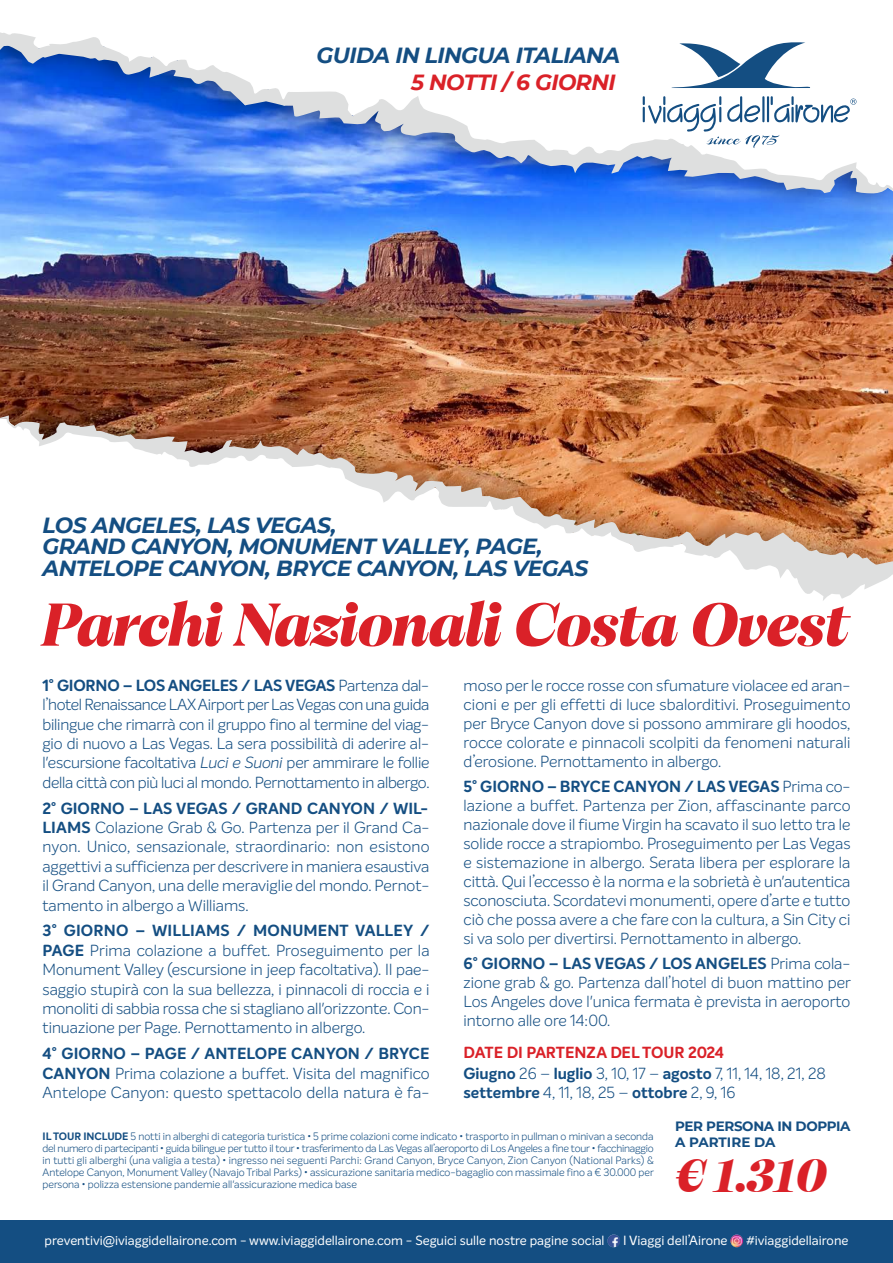
<style>
.page{position:relative;width:893px;height:1263px;background:#fff}
.page>*{position:absolute;margin:0;border:0;box-sizing:border-box;transform-origin:0 0}
.t1{font:61.95px "Cotford Display Bold Italic";letter-spacing:-.005em;color:#da2128}
.t2{font:48px "Cotford Display Bold Italic";color:#da2128}
.t3{font:italic 700 21.9px/21.8px "Montserrat";letter-spacing:-.025em;color:#144e82}
.t4{font:italic 700 21.9px "Montserrat";letter-spacing:-.025em;color:#da2128}
.t5{font:300 15.75px/19.4px "Intelo";color:#144e82;text-align:justify}
.t6{font:700 13.5px/16.2px "Montserrat";letter-spacing:-.025em;color:#144e82}
.t7{font:13.05px "Intelo";color:#fff}
.t8{font:300 10.5px/12px "Intelo";color:#144e82;text-align:justify}
.s1{font-weight:700}
.s2{font-style:italic}
.s3{font-weight:700;color:#da2128}
</style>
<div class="page">
<img style="left:0;top:201px;width:893px;height:49px">
<svg style="left:0;top:32px;width:893px;height:169px"></svg>
<svg style="left:670px;top:42px;width:142px;height:46px"></svg>
<svg style="left:643px;top:96px;width:213px;height:52px"></svg>
<img style="left:0;top:250px;width:893px;height:165px">
<svg style="left:0;top:415px;width:893px;height:186px"></svg>
<div style="left:0;top:1220px;width:893px;height:43px;background:#144e82"></div>
<svg style="left:607px;top:1234px;width:13px;height:13px"></svg>
<svg style="left:730px;top:1234px;width:13px;height:13px"></svg>
<h3 class="t3" style="left:317px;top:44px;width:305px">GUIDA IN LINGUA ITALIANA</h3>
<h3 class="t4" style="left:411px;top:69px;width:206px">5 NOTTI / 6 GIORNI</h3>
<h3 class="t3" style="left:42px;top:514px;width:547px">LOS ANGELES, LAS VEGAS,<br>GRAND CANYON, MONUMENT VALLEY, PAGE,<br>ANTELOPE CANYON, BRYCE CANYON, LAS VEGAS</h3>
<h1 class="t1" style="left:42px;top:599px;width:808px">Parchi Nazionali Costa Ovest</h1>
<p class="t5" style="left:43px;top:677px;width:388px"><span class="s1">1° GIORNO – LOS ANGELES / LAS VEGAS</span> Partenza dal&shy;l’hotel Renaissance LAX Airport per Las Vegas con una guida bilingue che rimarrà con il gruppo fino al termine del viag&shy;gio di nuovo a Las Vegas. La sera possibilità di aderire al&shy;l'escursione facoltativa <span class="s2">Luci e Suoni</span> per ammirare le follie della città con più luci al mondo. Pernottamento in albergo.</p>
<p class="t5" style="left:43px;top:799px;width:389px"><span class="s1">2° GIORNO – LAS VEGAS / GRAND CANYON / WIL-LIAMS</span> Colazione Grab &amp; Go. Partenza per il Grand Ca&shy;nyon. Unico, sensazionale, straordinario: non esistono aggettivi a sufficienza per descrivere in maniera esaustiva il Grand Canyon, una delle meraviglie del mondo. Pernot&shy;tamento in albergo a Williams.</p>
<p class="t5" style="left:43px;top:922px;width:389px"><span class="s1">3° GIORNO – WILLIAMS / MONUMENT VALLEY / PAGE</span> Prima colazione a buffet. Proseguimento per la Monument Valley (escursione in jeep facoltativa). Il pae&shy;saggio stupirà con la sua bellezza, i pinnacoli di roccia e i monoliti di sabbia rossa che si stagliano all'orizzonte. Con&shy;tinuazione per Page. Pernottamento in albergo.</p>
<p class="t5" style="left:43px;top:1045px;width:388px"><span class="s1">4° GIORNO – PAGE / ANTELOPE CANYON / BRYCE CANYON</span> Prima colazione a buffet. Visita del magnifico Antelope Canyon: questo spettacolo della natura è fa-</p>
<p class="t5" style="left:463px;top:677px;width:388px;line-height:18.9px">moso per le rocce rosse con sfumature violacee ed aran&shy;cioni e per gli effetti di luce sbalorditivi. Proseguimento per Bryce Canyon dove si possono ammirare gli hoodos, rocce colorate e pinnacoli scolpiti da fenomeni naturali d’erosione. Pernottamento in albergo.</p>
<p class="t5" style="left:463px;top:778px;width:388px;line-height:18.9px"><span class="s1">5° GIORNO – BRYCE CANYON / LAS VEGAS</span> Prima co&shy;lazione a buffet. Partenza per Zion, affascinante parco nazionale dove il fiume Virgin ha scavato il suo letto tra le solide rocce a strapiombo. Proseguimento per Las Vegas e sistemazione in albergo. Serata libera per esplorare la città. Qui l’eccesso è la norma e la sobrietà è un'autentica sconosciuta. Scordatevi monumenti, opere d’arte e tutto ciò che possa avere a che fare con la cultura, a Sin City ci si va solo per divertirsi. Pernottamento in albergo.</p>
<p class="t5" style="left:463px;top:955px;width:389px;line-height:18.9px"><span class="s1">6° GIORNO – LAS VEGAS / LOS ANGELES</span> Prima cola&shy;zione grab &amp; go. Partenza dall’hotel di buon mattino per Los Angeles dove l'unica fermata è prevista in aeroporto intorno alle ore 14:00.</p>
<p class="t5" style="left:463px;top:1043px;width:364px;line-height:21.1px"><span class="s3">DATE DI PARTENZA DEL TOUR 2024<br></span><span class="s1">Giugno</span> 26 – <span class="s1">luglio</span> 3, 10, 17 – <span class="s1">agosto</span> 7, 11, 14, 18, 21, 28</p>
<p class="t5" style="left:463px;top:1084px;width:273px"><span class="s1">settembre</span> 4, 11, 18, 25 – <span class="s1">ottobre</span> 2, 9, 16</p>
<p class="t8" style="left:43px;top:1131px;width:613px"><span class="s1">IL TOUR INCLUDE</span> 5 notti in alberghi di categoria turistica • 5 prime colazioni come indicato • trasporto in pullman o minivan a seconda del numero di partecipanti • guida bilingue per tutto il tour • trasferimento da Las Vegas all’aeroporto di Los Angeles a fine tour • facchinaggio in tutti gli alberghi (una valigia a testa) • ingresso nei seguenti Parchi: Grand Canyon, Bryce Canyon, Zion Canyon (National Parks) &amp; Antelope Canyon, Monument Valley (Navajo Tribal Parks) • assicurazione sanitaria medico-bagaglio con massimale fino a € 30.000 per persona • polizza estensione pandemie all'assicurazione medica base</p>
<p class="t6" style="left:675px;top:1118px;width:177px">PER PERSONA IN DOPPIA<br>A PARTIRE DA</p>
<h2 class="t2" style="left:675px;top:1155px;width:153px">€ 1.310</h2>
<p class="t7" style="left:45px;top:1234px;width:562px">preventivi@iviaggidellairone.com - www.iviaggidellairone.com - Seguici sulle nostre pagine social</p>
<p class="t7" style="left:623px;top:1234px;width:106px">I Viaggi dell’Airone</p>
<p class="t7" style="left:746px;top:1234px;width:104px">#iviaggidellairone</p>
</div>
